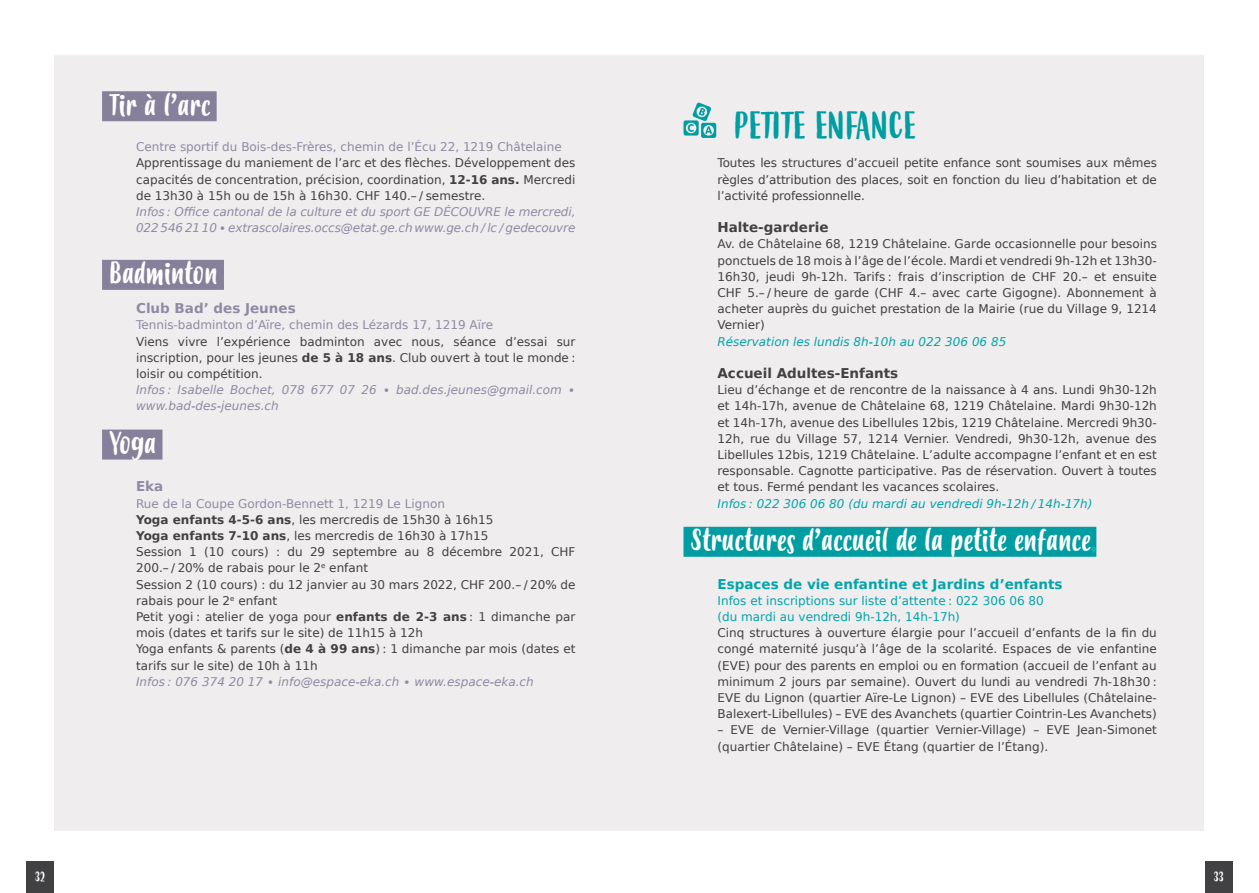
<style>
.page{position:relative;width:1259px;height:893px;background:#fff}
.page>*{position:absolute;margin:0;border:0;box-sizing:border-box;transform-origin:0 0}
.Rubrique{font:37.5px "Budidaya";color:#009ea2}
.Sous-Rubrique{font:30px "Budidaya";color:#fff}
.Titre_Association_ga{font:700 13.5px "DejaVu Sans";color:#00a5aa}
.Titre_Association_ga-2{font:700 13.5px "DejaVu Sans";color:#414042}
.Titre_Association_ga-3{font:700 13.5px "DejaVu Sans";color:#8f8aa4}
.t1{font:13.5px "Budidaya";color:#fff}
.Texte_Présentation{font:12px/16.2px "DejaVu Sans";color:#414042;text-align:justify}
.Texte_Présentation-2{font:italic 12px/16.2px "DejaVu Sans";letter-spacing:-.01em;color:#8f8aa4}
.Texte_Présentation-3{font:12px "DejaVu Sans";color:#8f8aa4}
.Texte_Présentation-4{font:italic 12px "DejaVu Sans";color:#00a5aa}
.Texte_Présentation-5{font:12px "DejaVu Sans";color:#00a5aa}
.s1{font-weight:700}
.s2{color:#00b9b6}
</style>
<div class="page">
<div style="left:1205px;top:862px;width:27px;height:31px;background:#414042"></div>
<div style="left:26px;top:862px;width:28px;height:31px;background:#414042"></div>
<div style="left:55px;top:55px;width:1149px;height:776px;background:#efedee"></div>
<div style="left:683px;top:527px;width:413px;height:30px;background:#009ea2"></div>
<svg style="left:683px;top:102px;width:33px;height:36px"></svg>
<div style="left:102px;top:91px;width:115px;height:30px;background:#86809b"></div>
<div style="left:102px;top:260px;width:122px;height:30px;background:#86809b"></div>
<div style="left:102px;top:430px;width:60px;height:30px;background:#86809b"></div>
<p class="Sous-Rubrique" style="left:109px;top:88px;width:103px">Tir à l’arc</p>
<p class="Texte_Présentation-3" style="left:136px;top:137px;width:427px">Centre sportif du Bois-des-Frères, chemin de l’Écu 22, 1219 Châtelaine</p>
<p class="Texte_Présentation" style="left:136px;top:155px;width:441px">Apprentissage du maniement de l’arc et des flèches. Développement des capacités de concentration, précision, coordination, <span class="s1">12-16 ans.</span> Mercredi de 13h30 à 15h ou de 15h à 16h30. CHF 140.– / semestre.</p>
<p class="Texte_Présentation-2" style="left:136px;top:204px;width:441px">Infos : Office cantonal de la culture et du sport GE DÉCOUVRE le mercredi,<br>022 546 21 10 ∙ extrascolaires.occs@etat.ge.ch www.ge.ch / lc / gedecouvre</p>
<p class="Sous-Rubrique" style="left:109px;top:257px;width:110px">Badminton</p>
<p class="Titre_Association_ga-3" style="left:136px;top:297px;width:161px">Club Bad’ des Jeunes</p>
<p class="Texte_Présentation-3" style="left:136px;top:315px;width:358px">Tennis-badminton d’Aïre, chemin des Lézards 17, 1219 Aïre</p>
<p class="Texte_Présentation" style="left:136px;top:333px;width:441px">Viens vivre l’expérience badminton avec nous, séance d’essai sur inscription, pour les jeunes <span class="s1">de 5 à 18 ans</span>. Club ouvert à tout le monde : loisir ou compétition.</p>
<p class="Texte_Présentation-2" style="left:136px;top:382px;width:441px">Infos : Isabelle Bochet, 078 677 07 26 ∙ bad.des.jeunes@gmail.com ∙ www.bad-des-jeunes.ch</p>
<p class="Sous-Rubrique" style="left:109px;top:426px;width:48px">Yoga</p>
<p class="Titre_Association_ga-3" style="left:136px;top:476px;width:29px">Eka</p>
<p class="Texte_Présentation-3" style="left:136px;top:494px;width:310px">Rue de la Coupe Gordon-Bennett 1, 1219 Le Lignon</p>
<p class="Texte_Présentation" style="left:136px;top:511px;width:359px"><span class="s1">Yoga enfants 4-5-6 ans</span>, les mercredis de 15h30 à 16h15</p>
<p class="Texte_Présentation" style="left:136px;top:527px;width:354px"><span class="s1">Yoga enfants 7-10 ans</span>, les mercredis de 16h30 à 17h15</p>
<p class="Texte_Présentation" style="left:136px;top:544px;width:441px">Session 1 (10 cours) : du 29 septembre au 8 décembre 2021, CHF<br>200.– / 20% de rabais pour le 2<sup>e</sup> enfant</p>
<p class="Texte_Présentation" style="left:136px;top:576px;width:441px">Session 2 (10 cours) : du 12 janvier au 30 mars 2022, CHF 200.– / 20% de rabais pour le 2<sup>e</sup> enfant</p>
<p class="Texte_Présentation" style="left:136px;top:608px;width:441px">Petit yogi : atelier de yoga pour <span class="s1">enfants de 2-3 ans</span> : 1 dimanche par mois (dates et tarifs sur le site) de 11h15 à 12h</p>
<p class="Texte_Présentation" style="left:136px;top:641px;width:441px">Yoga enfants &amp; parents (<span class="s1">de 4 à 99 ans</span>) : 1 dimanche par mois (dates et tarifs sur le site) de 10h à 11h</p>
<p class="Texte_Présentation-2" style="left:136px;top:673px;width:399px">Infos : 076 374 20 17 ∙ info@espace-eka.ch ∙ www.espace-eka.ch</p>
<p class="Rubrique" style="left:734px;top:104px;width:183px">PETITE ENFANCE</p>
<p class="Texte_Présentation" style="left:717px;top:155px;width:441px">Toutes les structures d’accueil petite enfance sont soumises aux mêmes règles d’attribution des places, soit en fonction du lieu d’habitation et de l’activité professionnelle.</p>
<p class="Titre_Association_ga-2" style="left:717px;top:216px;width:112px">Halte-garderie</p>
<p class="Texte_Présentation" style="left:717px;top:236px;width:441px">Av. de Châtelaine 68, 1219 Châtelaine. Garde occasionnelle pour besoins ponctuels de 18 mois à l’âge de l’école. Mardi et vendredi 9h-12h et 13h30- 16h30, jeudi 9h-12h. Tarifs : frais d’inscription de CHF 20.– et ensuite CHF 5.– / heure de garde (CHF 4.– avec carte Gigogne). Abonnement à acheter auprès du guichet prestation de la Mairie (rue du Village 9, 1214<br>Vernier)</p>
<p class="Texte_Présentation-4" style="left:717px;top:333px;width:290px">Réservation les lundis 8h-10h au 022 306 06 85</p>
<p class="Titre_Association_ga-2" style="left:717px;top:362px;width:182px">Accueil Adultes-Enfants</p>
<p class="Texte_Présentation" style="left:717px;top:382px;width:441px">Lieu d’échange et de rencontre de la naissance à 4 ans. Lundi 9h30-12h et 14h-17h, avenue de Châtelaine 68, 1219 Châtelaine. Mardi 9h30-12h et 14h-17h, avenue des Libellules 12bis, 1219 Châtelaine. Mercredi 9h30- 12h, rue du Village 57, 1214 Vernier. Vendredi, 9h30-12h, avenue des Libellules 12bis, 1219 Châtelaine. L’adulte accompagne l’enfant et en est responsable. Cagnotte participative. Pas de réservation. Ouvert à toutes et tous. Fermé pendant les vacances scolaires.</p>
<p class="Texte_Présentation-4" style="left:717px;top:495px;width:376px">Infos : 022 306 06 80 (du mardi au vendredi 9h-12h / 14h-17h)</p>
<p class="Sous-Rubrique" style="left:691px;top:524px;width:407px">Structures d’accueil de la petite enfance<span class="s2">.</span></p>
<p class="Titre_Association_ga" style="left:717px;top:573px;width:347px">Espaces de vie enfantine et Jardins d’enfants</p>
<p class="Texte_Présentation-5" style="left:717px;top:591px;width:328px">Infos et inscriptions sur liste d’attente : 022 306 06 80</p>
<p class="Texte_Présentation-5" style="left:717px;top:607px;width:244px">(du mardi au vendredi 9h-12h, 14h-17h)</p>
<p class="Texte_Présentation" style="left:717px;top:625px;width:441px">Cinq structures à ouverture élargie pour l’accueil d’enfants de la fin du congé maternité jusqu’à l’âge de la scolarité. Espaces de vie enfantine (EVE) pour des parents en emploi ou en formation (accueil de l’enfant au minimum 2 jours par semaine). Ouvert du lundi au vendredi 7h-18h30 :<br>EVE du Lignon (quartier Aïre-Le Lignon) – EVE des Libellules (Châtelaine-Balexert-Libellules) – EVE des Avanchets (quartier Cointrin-Les Avanchets)</p>
<p class="Texte_Présentation" style="left:717px;top:722px;width:441px">– EVE de Vernier-Village (quartier Vernier-Village) – EVE Jean-Simonet (quartier Châtelaine) – EVE Étang (quartier de l’Étang).</p>
<p class="t1" style="left:35px;top:869px;width:11px">32</p>
<p class="t1" style="left:1214px;top:869px;width:11px">33</p>
</div>
